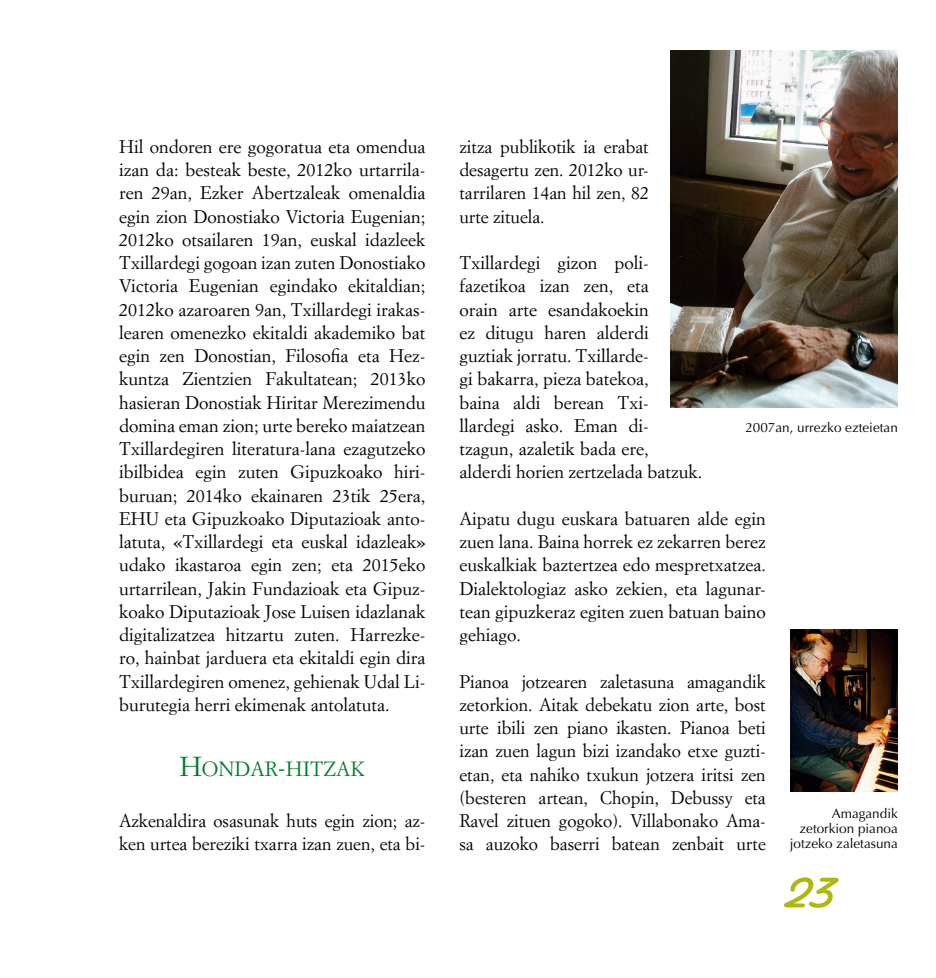
<style>
.page{position:relative;width:936px;height:978px;background:#fff}
.page>*{position:absolute;margin:0;border:0;box-sizing:border-box;transform-origin:0 0}
.t1{font:54px "Santa Fe Let Plain";color:#afb70a}
.t2{font:20.25px "Simoncini Garamond";color:#007d2e}
.t3{font:18px/23.2px "Simoncini Garamond";color:#000;text-align:justify}
.t4{font:13.5px/15px "Optima";color:#000;text-align:right}
.s1{font-size:27px}
</style>
<div class="page">
<img style="left:670px;top:51px;width:227px;height:356px">
<img style="left:790px;top:629px;width:107px;height:162px">
<p class="t3" style="left:119px;top:135px;width:308px">Hil ondoren ere gogoratua eta omendua izan da: besteak beste, 2012ko urtarrila&shy;ren 29an, Ezker Abertzaleak omenaldia egin zion Donostiako Victoria Eugenian; 2012ko otsailaren 19an, euskal idazleek Txillardegi gogoan izan zuten Donostiako Victoria Eugenian egindako ekitaldian; 2012ko azaroaren 9an, Txillardegi irakas&shy;learen omenezko ekitaldi akademiko bat egin zen Donostian, Filosofia eta Hez&shy;kuntza Zientzien Fakultatean; 2013ko hasieran Donostiak Hiritar Merezimendu domina eman zion; urte bereko maiatzean Txillardegiren literatura-lana ezagutzeko ibilbidea egin zuten Gipuzkoako hiri&shy;buruan; 2014ko ekainaren 23tik 25era, EHU eta Gipuzkoako Diputazioak anto&shy;latuta, «Txillardegi eta euskal idazleak» udako ikastaroa egin zen; eta 2015eko urtarrilean, Jakin Fundazioak eta Gipuz&shy;koako Diputazioak Jose Luisen idazlanak digitalizatzea hitzartu zuten. Harrezke&shy;ro, hainbat jarduera eta ekitaldi egin dira Txillardegiren omenez, gehienak Udal Li&shy;burutegia herri ekimenak antolatuta.</p>
<p class="t2" style="left:179px;top:757px;width:172px"><span class="s1">H</span>ONDAR<span class="s1">-</span>HITZAK</p>
<p class="t3" style="left:119px;top:809px;width:308px">Azkenaldira osasunak huts egin zion; az&shy;ken urtea bereziki txarra izan zuen, eta bi-</p>
<p class="t3" style="left:459px;top:135px;width:191px">zitza publikotik ia erabat desagertu zen. 2012ko ur&shy;tarrilaren 14an hil zen, 82 urte zituela.</p>
<p class="t3" style="left:459px;top:251px;width:244px;text-align:left">Txillardegi gizon poli&shy;fazetikoa izan zen, eta<br>orain arte esandakoekin<br>ez ditugu haren alderdi guztiak jorratu. Txillarde-<br>gi bakarra, pieza batekoa,<br>baina aldi berean Txi&shy;llardegi asko. Eman di&shy;tzagun, azaletik bada ere, alderdi horien zertzelada batzuk.</p>
<p class="t3" style="left:459px;top:507px;width:308px">Aipatu dugu euskara batuaren alde egin zuen lana. Baina horrek ez zekarren berez euskalkiak baztertzea edo mespretxatzea.<br>Dialektologiaz asko zekien, eta lagunar&shy;tean gipuzkeraz egiten zuen batuan baino gehiago.</p>
<p class="t3" style="left:459px;top:669px;width:308px">Pianoa jotzearen zaletasuna amagandik zetorkion. Aitak debekatu zion arte, bost urte ibili zen piano ikasten. Pianoa beti izan zuen lagun bizi izandako etxe guzti&shy;etan, eta nahiko txukun jotzera iritsi zen (besteren artean, Chopin, Debussy eta Ravel zituen gogoko). Villabonako Ama&shy;sa auzoko baserri batean zenbait urte</p>
<p class="t4" style="left:745px;top:420px;width:154px">2007an, urrezko ezteietan</p>
<p class="t4" style="left:789px;top:806px;width:110px">Amagandik zetorkion pianoa jotzeko zaletasuna</p>
<h1 class="t1" style="left:787px;top:871px;width:48px">23</h1>
</div>
